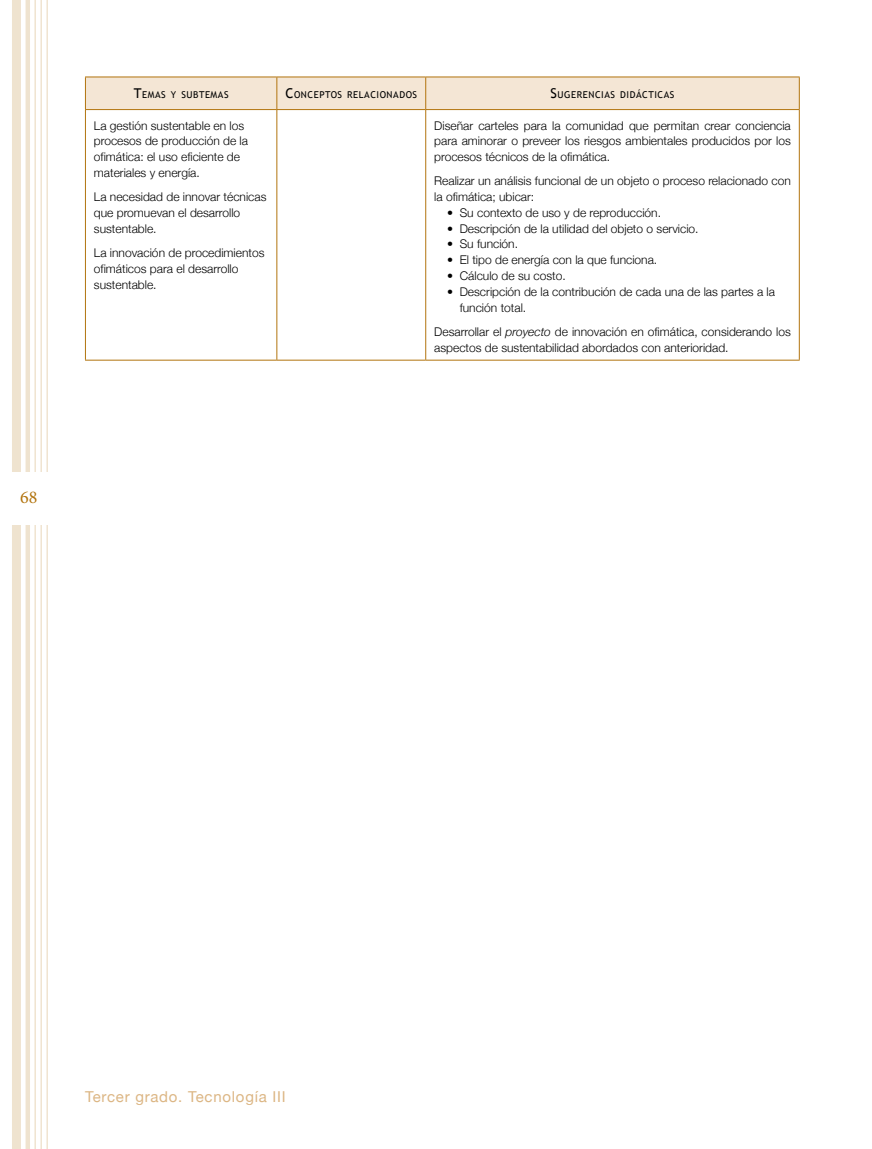
<style>
.page{position:relative;width:872px;height:1149px;background:#fff}
.page>*{position:absolute;margin:0;border:0;box-sizing:border-box;transform-origin:0 0}
.t1{font:18px "Minion Pro";color:#b2740e}
.t2{font:15px "Helvetica Neue";letter-spacing:.05em;color:#dcb684}
.t3{font:300 12px/15.8px "Helvetica Neue";color:#000}
.t4{font:9.45px "Trebuchet MS";letter-spacing:.055em;color:#000}
.s1{font-size:13.5px}
.s2{font-style:italic}
</style>
<div class="page">
<div style="left:12px;top:0;width:9px;height:1148px;background:#efe3cf"></div>
<hr style="left:26px;top:0;width:4px;height:1148px;background:#efe3cf">
<hr style="left:34px;top:0;width:2px;height:1148px;background:#b2740e">
<hr style="left:40px;top:0;width:2px;height:1148px;background:#b2740e">
<hr style="left:46px;top:0;width:2px;height:1148px;background:#b2740e">
<div style="left:0;top:472px;width:106px;height:53px;background:#fff"></div>
<div style="left:86px;top:78px;width:713px;height:31px;background:#f4e6d5"></div>
<hr style="left:85px;top:77px;width:1px;height:32px;background:#b2740e">
<hr style="left:799px;top:77px;width:1px;height:32px;background:#b2740e">
<hr style="left:85px;top:109px;width:192px;height:1px;background:#b2740e">
<hr style="left:277px;top:109px;width:149px;height:1px;background:#b2740e">
<hr style="left:426px;top:109px;width:373px;height:1px;background:#b2740e">
<hr style="left:85px;top:110px;width:1px;height:249px;background:#b2740e">
<hr style="left:276px;top:110px;width:1px;height:249px;background:#b2740e">
<hr style="left:425px;top:110px;width:1px;height:249px;background:#b2740e">
<hr style="left:799px;top:110px;width:1px;height:249px;background:#b2740e">
<hr style="left:85px;top:77px;width:192px;height:1px;background:#b2740e">
<hr style="left:85px;top:359px;width:192px;height:1px;background:#b2740e">
<hr style="left:277px;top:77px;width:149px;height:1px;background:#b2740e">
<hr style="left:277px;top:359px;width:149px;height:1px;background:#b2740e">
<hr style="left:426px;top:77px;width:373px;height:1px;background:#b2740e">
<hr style="left:426px;top:359px;width:373px;height:1px;background:#b2740e">
<hr style="left:276px;top:77px;width:1px;height:32px;background:#b2740e">
<hr style="left:425px;top:77px;width:1px;height:32px;background:#b2740e">
<h1 class="t1" style="left:20px;top:485px;width:19px">68</h1>
<p class="t4" style="left:134px;top:89px;width:96px"><span class="s1">T</span>EMAS Y SUBTEMAS</p>
<p class="t4" style="left:285px;top:89px;width:133px"><span class="s1">C</span>ONCEPTOS RELACIONADOS</p>
<p class="t4" style="left:550px;top:89px;width:125px"><span class="s1">S</span>UGERENCIAS DIDÁCTICAS</p>
<p class="t3" style="left:94px;top:117px;width:156px">La gestión sustentable en los procesos de producción de la ofimática: el uso eficiente de materiales y energía.</p>
<p class="t3" style="left:94px;top:189px;width:174px">La necesidad de innovar técnicas que promuevan el desarrollo sustentable.</p>
<p class="t3" style="left:94px;top:244px;width:172px">La innovación de procedimientos ofimáticos para el desarrollo sustentable.</p>
<p class="t3" style="left:434px;top:117px;width:358px;text-align:justify">Diseñar carteles para la comunidad que permitan crear conciencia para aminorar o preveer los riesgos ambientales producidos por los procesos técnicos de la ofimática.</p>
<p class="t3" style="left:434px;top:173px;width:358px">Realizar un análisis funcional de un objeto o proceso relacionado con la ofimática; ubicar:</p>
<p class="t3" style="left:447px;top:204px;width:215px">• Su contexto de uso y de reproducción.</p>
<p class="t3" style="left:447px;top:220px;width:253px">• Descripción de la utilidad del objeto o servicio.</p>
<p class="t3" style="left:447px;top:236px;width:72px">• Su función.</p>
<p class="t3" style="left:447px;top:252px;width:212px">• El tipo de energía con la que funciona.</p>
<p class="t3" style="left:447px;top:267px;width:120px">• Cálculo de su costo.</p>
<p class="t3" style="left:460px;top:283px;width:317px;text-indent:-13px">• Descripción de la contribución de cada una de las partes a la función total.</p>
<p class="t3" style="left:434px;top:323px;width:358px">Desarrollar el <span class="s2">proyecto</span> de innovación en ofimática, considerando los aspectos de sustentabilidad abordados con anterioridad.</p>
<p class="t2" style="left:85px;top:1087px;width:202px">Tercer grado. Tecnología III</p>
</div>
